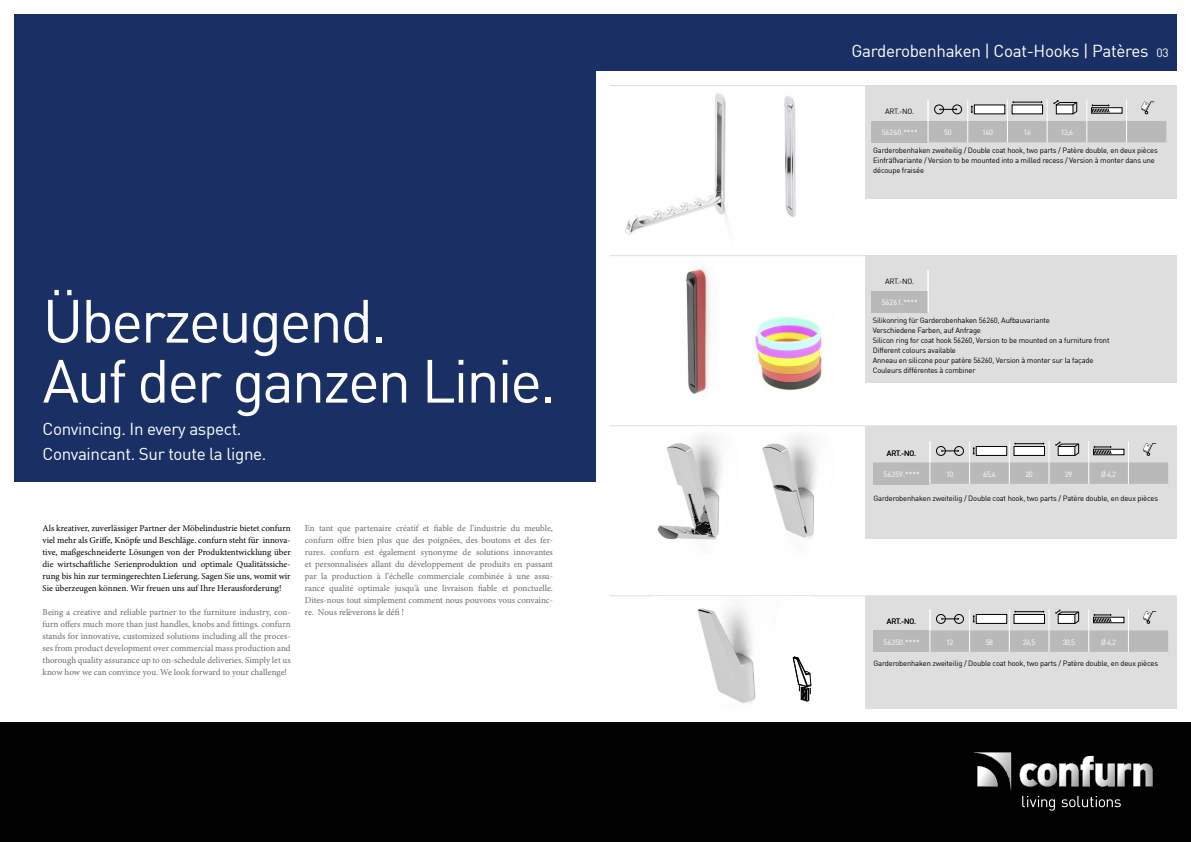
<style>
.page{position:relative;width:1191px;height:842px;background:#fff}
.page>*{position:absolute;margin:0;border:0;box-sizing:border-box;transform-origin:0 0}
.t1{font:60px/60px "DIN";letter-spacing:-.04em;color:#fff}
.t2{font:17px/25px "DIN";letter-spacing:-.02em;color:#fff}
.t3{font:12px "DIN";color:#fff}
.t4{font:9px/12px "Minion Pro";letter-spacing:-.005em;color:#6c6b6b;text-align:justify}
.t5{font:9px/12px "Minion Pro";color:#000;text-align:justify}
.t6{font:7.5px/10px "DIN";letter-spacing:-.02em;color:#000}
.t7{font:7.5px "DIN";color:#fff}
</style>
<div class="page">
<div style="left:0;top:723px;width:595px;height:119px;background:#000"></div>
<div style="left:14px;top:14px;width:581px;height:468px;background:#1a2f63"></div>
<div style="left:595px;top:723px;width:596px;height:119px;background:#000"></div>
<svg style="left:1019px;top:756px;width:133px;height:31px"></svg>
<svg style="left:974px;top:752px;width:37px;height:38px"></svg>
<svg style="left:1022px;top:796px;width:33px;height:15px"></svg>
<svg style="left:1061px;top:796px;width:59px;height:11px"></svg>
<div style="left:595px;top:14px;width:581px;height:57px;background:#1a2f63"></div>
<img style="left:625px;top:93px;width:103px;height:142px">
<img style="left:686px;top:267px;width:24px;height:127px">
<div style="left:864px;top:85px;width:312px;height:113px;background:#dedede"></div>
<hr style="left:609px;top:85px;width:567px;height:1px;background:#dedede">
<div style="left:864px;top:255px;width:312px;height:128px;background:#dedede"></div>
<hr style="left:609px;top:255px;width:567px;height:1px;background:#dedede">
<svg style="left:871px;top:100px;width:295px;height:43px"></svg>
<div style="left:871px;top:291px;width:57px;height:22px;background:#b9b9b9"></div>
<svg style="left:928px;top:270px;width:1px;height:43px"></svg>
<img style="left:784px;top:96px;width:12px;height:121px">
<img style="left:755px;top:317px;width:67px;height:74px">
<hr style="left:609px;top:425px;width:567px;height:1px;background:#dedede">
<div style="left:864px;top:426px;width:312px;height:113px;background:#dedede"></div>
<img style="left:762px;top:435px;width:55px;height:104px">
<hr style="left:609px;top:595px;width:567px;height:1px;background:#dedede">
<div style="left:864px;top:596px;width:312px;height:113px;background:#dedede"></div>
<img style="left:697px;top:606px;width:112px;height:97px">
<svg style="left:873px;top:609px;width:295px;height:43px"></svg>
<svg style="left:873px;top:441px;width:295px;height:43px"></svg>
<svg style="left:793px;top:657px;width:18px;height:44px"></svg>
<img style="left:657px;top:435px;width:65px;height:105px">
<h1 class="t1" style="left:43px;top:290px;width:515px">Überzeugend.<br>Auf der ganzen Linie.</h1>
<h2 class="t2" style="left:43px;top:416px;width:225px">Convincing. In every aspect.<br>Convaincant. Sur toute la ligne.</h2>
<p class="t5" style="left:43px;top:522px;width:250px">Als kreativer, zuverlässiger Partner der Möbelindustrie bietet confurn viel mehr als Griffe, Knöpfe und Beschläge. confurn steht für innova&shy;tive, maßgeschneiderte Lösungen von der Produktentwicklung über die wirtschaftliche Serienproduktion und optimale Qualitätssiche&shy;rung bis hin zur termingerechten Lieferung. Sagen Sie uns, womit wir Sie überzeugen können. Wir freuen uns auf Ihre Herausforderung!</p>
<p class="t4" style="left:43px;top:606px;width:250px">Being a creative and reliable partner to the furniture industry, con&shy;furn offers much more than just handles, knobs and fittings. confurn stands for innovative, customized solutions including all the proces&shy;ses from product development over commercial mass production and thorough quality assurance up to on-schedule deliveries. Simply let us know how we can convince you. We look forward to your challenge!</p>
<p class="t4" style="left:305px;top:522px;width:250px">En tant que partenaire créatif et fiable de l’industrie du meuble, confurn offre bien plus que des poignées, des boutons et des fer&shy;rures. confurn est également synonyme de solutions innovantes et personnalisées allant du développement de produits en passant par la production à l’échelle commerciale combinée à une assu&shy;rance qualité optimale jusqu’à une livraison fiable et ponctuelle.<br>Dites-nous tout simplement comment nous pouvons vous convainc&shy;re. Nous relèverons le défi !</p>
<h2 class="t2" style="left:851px;top:38px;width:298px">Garderobenhaken | Coat-Hooks | Patères</h2>
<h3 class="t3" style="left:1156px;top:45px;width:14px">03</h3>
<p class="t6" style="left:885px;top:106px;width:31px">ART.-NO.</p>
<p class="t7" style="left:889px;top:128px;width:9px">26</p>
<p class="t7" style="left:881px;top:128px;width:37px">56120.****</p>
<p class="t7" style="left:944px;top:128px;width:9px">50</p>
<p class="t7" style="left:982px;top:128px;width:12px">140</p>
<p class="t7" style="left:1023px;top:128px;width:9px">16</p>
<p class="t7" style="left:1060px;top:128px;width:14px">13,6</p>
<p class="t6" style="left:873px;top:146px;width:286px">Garderobenhaken zweiteilig / Double coat hook, two parts / Patère double, en deux pièces<br>Einfräßvariante / Version to be mounted into a milled recess / Version à monter dans une découpe fraisée</p>
<p class="t6" style="left:885px;top:277px;width:31px">ART.-NO.</p>
<p class="t7" style="left:889px;top:298px;width:13px">261</p>
<p class="t7" style="left:881px;top:298px;width:37px">56120.****</p>
<p class="t6" style="left:872px;top:315px;width:238px">Silikonring für Garderobenhaken 56260, Aufbauvariante<br>Verschiedene Farben, auf Anfrage<br>Silicon ring for coat hook 56260, Version to be mounted on a furniture front Different colours available<br>Anneau en silicone pour patère 56260, Version à monter sur la façade Couleurs différentes à combiner</p>
<p class="t6" style="left:887px;top:448px;width:31px">ART.-NO.</p>
<p class="t7" style="left:891px;top:469px;width:13px">359</p>
<p class="t7" style="left:883px;top:470px;width:37px">56120.****</p>
<p class="t7" style="left:946px;top:469px;width:9px">10</p>
<p class="t7" style="left:983px;top:469px;width:14px">65,4</p>
<p class="t7" style="left:1025px;top:469px;width:9px">20</p>
<p class="t7" style="left:1065px;top:469px;width:9px">29</p>
<p class="t7" style="left:1101px;top:469px;width:16px">Ø 4,2</p>
<p class="t6" style="left:873px;top:493px;width:286px">Garderobenhaken zweiteilig / Double coat hook, two parts / Patère double, en deux pièces</p>
<p class="t6" style="left:887px;top:616px;width:31px">ART.-NO.</p>
<p class="t7" style="left:891px;top:637px;width:9px">35</p>
<p class="t7" style="left:883px;top:638px;width:37px">56120.****</p>
<p class="t7" style="left:946px;top:637px;width:9px">12</p>
<p class="t7" style="left:985px;top:637px;width:9px">58</p>
<p class="t7" style="left:1023px;top:637px;width:14px">24,5</p>
<p class="t7" style="left:1062px;top:637px;width:14px">30,5</p>
<p class="t7" style="left:1101px;top:637px;width:16px">Ø 4,2</p>
<p class="t6" style="left:873px;top:658px;width:286px">Garderobenhaken zweiteilig / Double coat hook, two parts / Patère double, en deux pièces</p>
</div>
